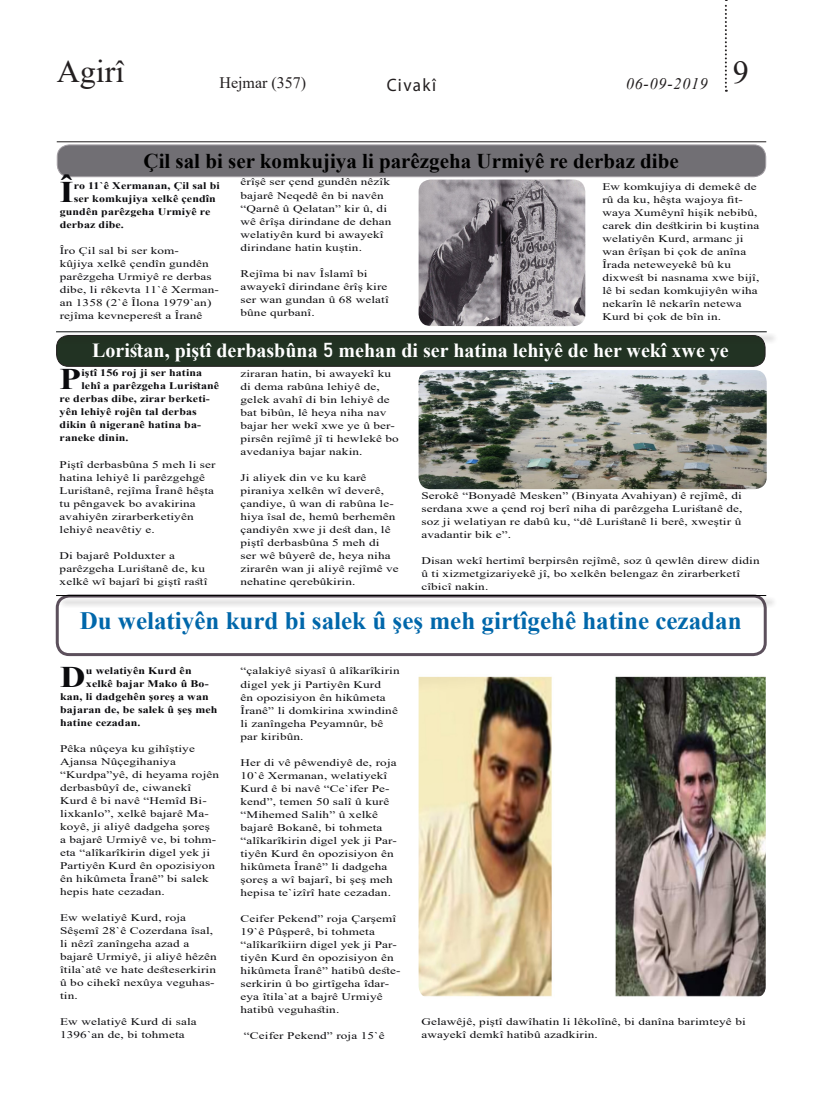
<style>
.page{position:relative;width:823px;height:1106px;background:#fff}
.page>*{position:absolute;margin:0;border:0;box-sizing:border-box;transform-origin:0 0}
.t1{font:32px "Times New Roman";color:#231f20}
.t2{font:700 29.9px "Times New Roman";color:#0b0b0e;scale:1.18 1}
.t3{font:700 25px "Times New Roman";color:#0067aa}
.t4{font:700 21px "Times New Roman";color:#000}
.t5{font:700 20px "Times New Roman";color:#fff}
.t6{font:18px "Myriad Pro";letter-spacing:.08em;color:#231f20;scale:.95 1}
.t7{font:16px "Times New Roman";color:#231f20}
.t8{font:italic 16px "Times New Roman";letter-spacing:.05em;color:#231f20}
.t9{font:10.1px/13px "Times New Roman";letter-spacing:.01em;color:#0b0b0e;scale:1.31 1}
.t10{font:700 10.1px "Times New Roman";letter-spacing:.01em;color:#0b0b0e;scale:1.18 1}
.s1{font-family:"Bahnschrift";font-weight:400}
</style>
<div class="page">
<svg style="left:724px;top:0;width:2px;height:92px"></svg>
<hr style="left:57px;top:141px;width:708px;height:1px;background:#231f20">
<div style="left:57px;top:145px;width:708px;height:32px;background:#716f74;border-radius:12px"></div>
<div style="left:57px;top:144px;width:708px;height:33px;border:1px solid #a39ea4;border-radius:12px"></div>
<div style="left:57px;top:335px;width:707px;height:31px;background:#223323;border-radius:12px"></div>
<div style="left:56px;top:335px;width:709px;height:32px;border:1px solid #231f20;border-radius:12px"></div>
<div style="left:56px;top:594px;width:710px;height:62px;border:3px solid #5c505c;border-radius:12px"></div>
<img style="left:418px;top:179px;width:167px;height:147px">
<div style="left:58px;top:596px;width:719px;height:12px;background:#231f20;opacity:.75"></div>
<hr style="left:56px;top:595px;width:709px;height:1px;background:#000">
<div style="left:58px;top:333px;width:720px;height:12px;background:#231f20;opacity:.75"></div>
<hr style="left:56px;top:331px;width:710px;height:1px;background:#090d0e">
<img style="left:418px;top:370px;width:348px;height:119px">
<img style="left:418px;top:676px;width:347px;height:321px">
<h1 class="t1" style="left:57px;top:49px;width:69px">Agirî</h1>
<h3 class="t7" style="left:219px;top:71px;width:88px">Hejmar (357)</h3>
<p class="t6" style="left:386px;top:74px;width:54px">Civakî</p>
<h3 class="t8" style="left:625px;top:72px;width:124px">06-09-2019 <sup>9</sup></h3>
<p class="t4" style="left:143px;top:145px;width:536px">Çil sal bi ser komkujiya li parêzgeha Urmiyê re derbaz dibe</p>
<p class="t2" style="left:60px;top:170px;width:13px">Î</p>
<p class="t10" style="left:74px;top:178px;width:125px">ro 11`ê Xermanan, Çil sal bi</p>
<p class="t10" style="left:74px;top:191px;width:122px">ser komkujiya xelkê çendîn</p>
<p class="t10" style="left:60px;top:204px;width:129px">gundên parêzgeha Urmiyê re</p>
<p class="t10" style="left:60px;top:217px;width:56px">derbaz dibe.</p>
<p class="t9" style="left:60px;top:243px;width:123px">Îro Çil sal bi ser kom-<br>kûjiya xelkê çendîn gundên parêzgeha Urmiyê re derbas dibe, li rêkevta 11`ê Xerman&shy;an 1358 (2`ê Îlona 1979`an) rejîma kevneperest a Îranê</p>
<p class="t9" style="left:240px;top:175px;width:117px">êrîşê ser çend gundên nêzîk bajarê Neqedê ên bi navên “Qarnê û Qelatan” kir û, di wê êrîşa dirindane de dehan welatiyên kurd bi awayekî dirindane hatin kuştin.</p>
<p class="t9" style="left:240px;top:266px;width:115px">Rejîma bi nav Îslamî bi awayekî dirindane êrîş kire ser wan gundan û 68 welatî bûne qurbanî.</p>
<p class="t9" style="left:602px;top:180px;width:121px">Ew komkujiya di demekê de rû da ku, hêşta wajoya fit&shy;waya Xumêynî hişik nebibû, carek din destkirin bi kuştina welatiyên Kurd, armanc ji wan êrîşan bi çok de anîna<br>Îrada neteweyekê bû ku dixwest bi nasnama xwe bijî, lê bi sedan komkujiyên wiha nekarîn lê nekarîn netewa<br>Kurd bi çok de bîn in.</p>
<p class="t5" style="left:92px;top:336px;width:638px">Loristan, piştî derbasbûna <span class="s1">5</span> mehan di ser hatina lehiyê de her wekî xwe ye</p>
<p class="t2" style="left:60px;top:358px;width:20px">P</p>
<p class="t10" style="left:81px;top:366px;width:104px">iştî 156 roj ji ser hatina</p>
<p class="t10" style="left:81px;top:379px;width:118px">lehî a parêzgeha Luristanê</p>
<p class="t10" style="left:60px;top:392px;width:129px">re derbas dibe, zirar berketi-</p>
<p class="t10" style="left:60px;top:405px;width:118px">yên lehiyê rojên tal derbas</p>
<p class="t10" style="left:60px;top:418px;width:121px">dikin û nigeranê hatina ba-</p>
<p class="t10" style="left:60px;top:431px;width:60px">raneke dinin.</p>
<p class="t9" style="left:60px;top:457px;width:120px">Piştî derbasbûna 5 meh li ser hatina lehiyê li parêzgehgê<br>Luristanê, rejîma Îranê hêşta tu pêngavek bo avakirina avahiyên zirarberketiyên lehiyê neavêtiy e.</p>
<p class="t9" style="left:60px;top:548px;width:114px">Di bajarê Polduxter a parêzgeha Luristanê de, ku xelkê wî bajarî bi giştî rastî</p>
<p class="t9" style="left:240px;top:366px;width:122px">ziraran hatin, bi awayekî ku di dema rabûna lehiyê de, gelek avahî di bin lehiyê de bat bibûn, lê heya niha nav bajar her wekî xwe ye û ber&shy;pirsên rejîmê jî ti hewlekê bo avedaniya bajar nakin.</p>
<p class="t9" style="left:240px;top:470px;width:122px">Ji aliyek din ve ku karê piraniya xelkên wî deverê, çandiye, û wan di rabûna le&shy;hiya îsal de, hemû berhemên çandiyên xwe ji dest dan, lê piştî derbasbûna 5 meh di<br>ser wê bûyerê de, heya niha zirarên wan ji aliyê rejîmê ve nehatine qerebûkirin.</p>
<p class="t9" style="left:421px;top:489px;width:246px;text-align:justify">Serokê “Bonyadê Mesken” (Binyata Avahiyan) ê rejîmê, di serdana xwe a çend roj berî niha di parêzgeha Luristanê de, soz ji welatiyan re dabû ku, “dê Luristanê li berê, xweştir û avadantir bik e”.</p>
<p class="t9" style="left:421px;top:554px;width:259px">Disan wekî hertimî berpirsên rejîmê, soz û qewlên direw didin û ti xizmetgizariyekê jî, bo xelkên belengaz ên zirarberketî cîbicî nakin.</p>
<p class="t3" style="left:80px;top:603px;width:663px">Du welatiyên kurd bi salek û şeş meh girtîgehê hatine cezadan</p>
<p class="t2" style="left:60px;top:655px;width:23px">D</p>
<p class="t10" style="left:86px;top:663px;width:91px">u welatiyên Kurd ên</p>
<p class="t10" style="left:86px;top:676px;width:105px">xelkê bajar Mako û Bo-</p>
<p class="t10" style="left:60px;top:689px;width:127px">kan, li dadgehên şoreş a wan</p>
<p class="t10" style="left:60px;top:702px;width:135px">bajaran de, be salek û şeş meh</p>
<p class="t10" style="left:60px;top:715px;width:70px">hatine cezadan.</p>
<p class="t9" style="left:60px;top:742px;width:123px">Pêka nûçeya ku gihîştiye<br>Ajansa Nûçegihaniya “Kurdpa”yê, di heyama rojên derbasbûyî de, ciwanekî<br>Kurd ê bi navê “Hemîd Bi&shy;lixkanlo”, xelkê bajarê Ma&shy;koyê, ji aliyê dadgeha şoreş<br>a bajarê Urmiyê ve, bi tohm&shy;eta “alîkarîkirin digel yek ji<br>Partiyên Kurd ên opozisiyon ên hikûmeta Îranê” bi salek hepis hate cezadan.</p>
<p class="t9" style="left:60px;top:911px;width:121px">Ew welatiyê Kurd, roja<br>Sêşemî 28`ê Cozerdana îsal, li nêzî zanîngeha azad a bajarê Urmiyê, ji aliyê hêzên îtila`atê ve hate desteserkirin û bo cihekî nexûya veguhas&shy;tin.</p>
<p class="t9" style="left:60px;top:1015px;width:106px">Ew welatiyê Kurd di sala<br>1396`an de, bi tohmeta</p>
<p class="t9" style="left:240px;top:664px;width:123px">“çalakiyê siyasî û alîkarîkirin digel yek ji Partiyên Kurd<br>ên opozisiyon ên hikûmeta<br>Îranê” li domkirina xwindinê li zanîngeha Peyamnûr, bê par kiribûn.</p>
<p class="t9" style="left:240px;top:755px;width:121px">Her di vê pêwendiyê de, roja<br>10`ê Xermanan, welatiyekî<br>Kurd ê bi navê “Ce`ifer Pe&shy;kend”, temen 50 salî û kurê “Mihemed Salih” û xelkê bajarê Bokanê, bi tohmeta “alîkarîkirin digel yek ji Par&shy;tiyên Kurd ên opozisiyon ên hikûmeta Îranê” li dadgeha şoreş a wî bajarî, bi şeş meh hepisa te`izîrî hate cezadan.</p>
<p class="t9" style="left:240px;top:911px;width:124px">Ceifer Pekend” roja Çarşemî<br>19`ê Pûşperê, bi tohmeta “alîkarîkiirn digel yek ji Par&shy;tiyên Kurd ên opozisiyon ên hikûmeta Îranê” hatibû deste&shy;serkirin û bo girtîgeha îdar&shy;eya îtila`at a bajrê Urmiyê hatibû veguhastin.</p>
<p class="t9" style="left:244px;top:1028px;width:109px">“Ceifer Pekend” roja 15`ê</p>
<p class="t9" style="left:421px;top:1015px;width:249px">Gelawêjê, piştî dawîhatin li lêkolînê, bi danîna barimteyê bi awayekî demkî hatibû azadkirin.</p>
</div>
